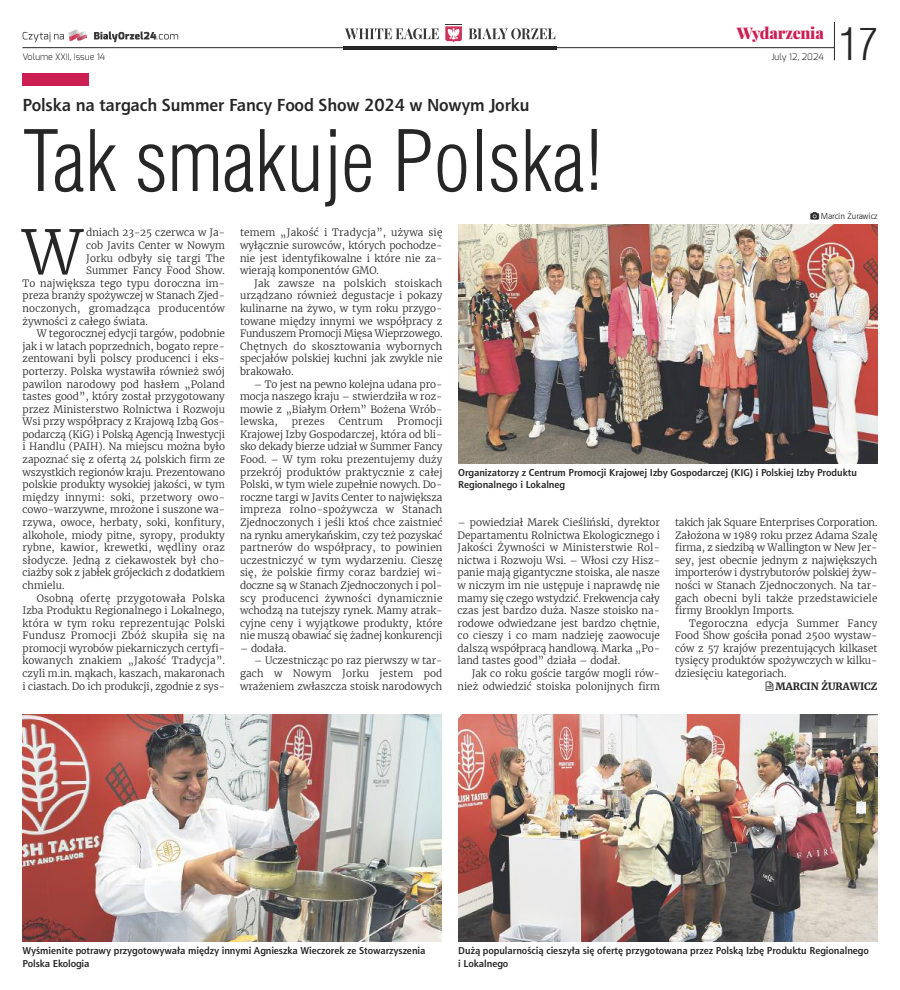
<style>
.page{position:relative;width:900px;height:990px;background:#fff}
.page>*{position:absolute;margin:0;border:0;box-sizing:border-box;transform-origin:0 0}
.t1{font:300 82.5px "Switzerland Cond";color:#272627}
.t2{font:300 60.75px "Merriweather";color:#272627}
.t3{font:300 43.62px "Switzerland Cond";color:#272627}
.t4{font:700 17.5px "Aerton EFN";color:#272627}
.t5{font:900 15.62px "Playfair Display";letter-spacing:-.015em;color:#cc1e52}
.t6{font:300 10px/12.6px "Merriweather";color:#272627;text-align:justify}
.t7{font:700 10px/12.6px "Aerton EFN";color:#272627}
.t8{font:300 10px "Merriweather";letter-spacing:.02em;color:#272627}
.t9{font:700 10px "Merriweather";color:#272627}
.t10{font:300 9px "Exo";color:#272627}
.t11{font:8.75px "Aerton EFN";color:#272627}
</style>
<div class="page">
<div style="left:23px;top:73px;width:66px;height:12px;background:#cc1e52"></div>
<img style="left:458px;top:224px;width:419px;height:239px">
<img style="left:23px;top:715px;width:419px;height:226px">
<img style="left:458px;top:715px;width:419px;height:226px">
<hr style="left:343px;top:46px;width:214px;height:3px;background:#272627">
<hr style="left:834px;top:22px;width:1px;height:38px;background:#272627">
<svg style="left:23px;top:30px;width:64px;height:12px"></svg>
<svg style="left:94px;top:31px;width:84px;height:11px"></svg>
<svg style="left:345px;top:28px;width:94px;height:11px"></svg>
<svg style="left:469px;top:28px;width:86px;height:11px"></svg>
<svg style="left:445px;top:26px;width:17px;height:16px"></svg>
<hr style="left:22px;top:47px;width:813px;height:1px;background:#272627">
<h3 class="t5" style="left:737px;top:25px;width:89px">Wydarzenia</h3>
<p class="t10" style="left:22px;top:51px;width:84px">Volume XXII, Issue 14</p>
<p class="t10" style="left:771px;top:51px;width:54px">July 12, 2024</p>
<h3 class="t4" style="left:23px;top:98px;width:509px">Polska na targach Summer Fancy Food Show 2024 w Nowym Jorku</h3>
<h1 class="t1" style="left:23px;top:113px;width:582px">Tak smakuje Polska!</h1>
<h3 class="t3" style="left:839px;top:19px;width:40px">17</h3>
<h2 class="t2" style="left:23px;top:215px;width:62px">W</h2>
<p class="t6" style="left:86px;top:227px;width:140px">dniach 23-25 czerwca w Ja-</p>
<p class="t6" style="left:86px;top:239px;width:140px">cob Javits Center w Nowym</p>
<p class="t8" style="left:86px;top:252px;width:140px">Jorku odbyły się targi The</p>
<p class="t6" style="left:86px;top:264px;width:140px">Summer Fancy Food Show.</p>
<p class="t6" style="left:23px;top:277px;width:204px">To największa tego typu doroczna im-</p>
<p class="t6" style="left:23px;top:290px;width:204px">preza branży spożywczej w Stanach Zjed-</p>
<p class="t8" style="left:23px;top:302px;width:204px">noczonych, gromadząca producentów</p>
<p class="t6" style="left:23px;top:315px;width:127px">żywności z całego świata.</p>
<p class="t6" style="left:37px;top:327px;width:190px">W tegorocznej edycji targów, podobnie</p>
<p class="t6" style="left:23px;top:340px;width:204px">jak i w latach poprzednich, bogato repre-</p>
<p class="t6" style="left:23px;top:353px;width:204px">zentowani byli polscy producenci i eks-</p>
<p class="t6" style="left:23px;top:365px;width:204px">porterzy. Polska wystawiła również swój</p>
<p class="t6" style="left:23px;top:378px;width:204px">pawilon narodowy pod hasłem „Poland</p>
<p class="t6" style="left:23px;top:390px;width:204px">tastes good”, który został przygotowany</p>
<p class="t6" style="left:23px;top:403px;width:204px">przez Ministerstwo Rolnictwa i Rozwoju</p>
<p class="t6" style="left:23px;top:415px;width:204px">Wsi przy współpracy z Krajową Izbą Gos-</p>
<p class="t6" style="left:23px;top:428px;width:204px">podarczą (KiG) i Polską Agencją Inwestycji</p>
<p class="t6" style="left:23px;top:441px;width:204px">i Handlu (PAIH). Na miejscu można było</p>
<p class="t6" style="left:23px;top:453px;width:204px">zapoznać się z ofertą 24 polskich firm ze</p>
<p class="t6" style="left:23px;top:466px;width:204px">wszystkich regionów kraju. Prezentowano</p>
<p class="t6" style="left:23px;top:478px;width:204px">polskie produkty wysokiej jakości, w tym</p>
<p class="t8" style="left:23px;top:491px;width:204px">między innymi: soki, przetwory owo-</p>
<p class="t6" style="left:23px;top:504px;width:204px">cowo-warzywne, mrożone i suszone wa-</p>
<p class="t6" style="left:23px;top:516px;width:204px">rzywa, owoce, herbaty, soki, konfitury,</p>
<p class="t6" style="left:23px;top:529px;width:204px">alkohole, miody pitne, syropy, produkty</p>
<p class="t8" style="left:23px;top:541px;width:204px">rybne, kawior, krewetki, wędliny oraz</p>
<p class="t6" style="left:23px;top:554px;width:204px">słodycze. Jedną z ciekawostek był cho-</p>
<p class="t6" style="left:23px;top:566px;width:204px">ciażby sok z jabłek grójeckich z dodatkiem</p>
<p class="t6" style="left:23px;top:579px;width:44px">chmielu.</p>
<p class="t8" style="left:37px;top:592px;width:190px">Osobną ofertę przygotowała Polska</p>
<p class="t6" style="left:23px;top:604px;width:204px">Izba Produktu Regionalnego i Lokalnego,</p>
<p class="t8" style="left:22px;top:617px;width:204px">która w tym roku reprezentując Polski</p>
<p class="t8" style="left:22px;top:629px;width:204px">Fundusz Promocji Zbóż skupiła się na</p>
<p class="t6" style="left:22px;top:642px;width:204px">promocji wyrobów piekarniczych certyfi-</p>
<p class="t8" style="left:22px;top:655px;width:204px">kowanych znakiem „Jakość Tradycja”.</p>
<p class="t6" style="left:22px;top:667px;width:204px">czyli m.in. mąkach, kaszach, makaronach</p>
<p class="t6" style="left:22px;top:680px;width:204px">i ciastach. Do ich produkcji, zgodnie z sys-</p>
<p class="t6" style="left:240px;top:227px;width:204px">temem „Jakość i Tradycja”, używa się wyłącznie surowców, których pochodze&shy;nie jest identyfikowalne i które nie za&shy;wierają komponentów GMO.</p>
<p class="t6" style="left:240px;top:277px;width:204px;text-indent:14px">Jak zawsze na polskich stoiskach urządzano również degustacje i pokazy kulinarne na żywo, w tym roku przygo&shy;towane między innymi we współpracy z Funduszem Promocji Mięsa Wieprzowego.<br>Chętnych do skosztowania wybornych specjałów polskiej kuchni jak zwykle nie brakowało.</p>
<p class="t6" style="left:240px;top:378px;width:204px;text-indent:14px">– To jest na pewno kolejna udana pro&shy;mocja naszego kraju – stwierdziła w roz&shy;mowie z „Białym Orłem” Bożena Wrób&shy;lewska,</p>
<p class="t6" style="left:240px;top:415px;width:204px;text-indent:157px">Promocji Krajowej Izby Gospodarczej, która od bli&shy;sko dekady bierze udział w Summer Fancy Food. – W tym roku prezentujemy duży przekrój produktów praktycznie z całej Polski, w tym wiele zupełnie nowych. Do&shy;roczne targi w Javits Center to największa impreza rolno-spożywcza w Stanach Zjednoczonych i jeśli ktoś chce zaistnieć na rynku amerykańskim, czy też pozyskać partnerów do współpracy, to powinien uczestniczyć w tym wydarzeniu. Cieszę się, że polskie firmy coraz bardziej wi&shy;doczne są w Stanach Zjednoczonych i pol&shy;scy producenci żywności dynamicznie wchodzą na tutejszy rynek. Mamy atrak&shy;cyjne ceny i wyjątkowe produkty, które nie muszą obawiać się żadnej konkurencji</p>
<p class="t6" style="left:240px;top:642px;width:48px">– dodała.</p>
<p class="t6" style="left:240px;top:655px;width:204px;text-indent:14px">– Uczestnicząc po raz pierwszy w tar&shy;gach w Nowym Jorku jestem pod wrażeniem zwłaszcza stoisk narodowych</p>
<p class="t6" style="left:292px;top:415px;width:35px">prezes</p>
<p class="t8" style="left:339px;top:415px;width:46px">Centrum</p>
<p class="t11" style="left:821px;top:212px;width:58px">Marcin Żurawicz</p>
<p class="t7" style="left:458px;top:467px;width:400px">organizatorzy z Centrum Promocji Krajowej Izby Gospodarczej (KIG) i Polskiej Izby Produktu<br>Regionalnego i Lokalneg</p>
<p class="t6" style="left:458px;top:516px;width:204px">– powiedział Marek Cieśliński, dyrektor Departamentu Rolnictwa Ekologicznego i Jakości Żywności w Ministerstwie Rol&shy;nictwa i Rozwoju Wsi. – Włosi czy Hisz&shy;panie mają gigantyczne stoiska, ale nasze w niczym im nie ustępuje i naprawdę nie mamy się czego wstydzić. Frekwencja cały czas jest bardzo duża. Nasze stoisko na&shy;rodowe odwiedzane jest bardzo chętnie, co cieszy i co mam nadzieję zaowocuje dalszą współpracą handlową. Marka „Po&shy;land tastes good” działa – dodał.</p>
<p class="t6" style="left:458px;top:667px;width:204px;text-align:right">Jak co roku goście targów mogli rów&shy;nież odwiedzić stoiska polonijnych firm</p>
<p class="t6" style="left:675px;top:516px;width:204px">takich jak Square Enterprises Corporation.<br>Założona w 1989 roku przez Adama Szalę firma, z siedzibą w Wallington w New Jer&shy;sey, jest obecnie jednym z największych importerów i dystrybutorów polskiej żyw&shy;ności w Stanach Zjednoczonych. Na tar&shy;gach obecni byli także przedstawiciele firmy Brooklyn Imports.</p>
<p class="t6" style="left:675px;top:617px;width:204px;text-indent:14px">Tegoroczna edycja Summer Fancy Food Show gościła ponad 2500 wystaw&shy;ców z 57 krajów prezentujących kilkaset tysięcy produktów spożywczych w kilku&shy;dziesięciu kategoriach.</p>
<p class="t9" style="left:775px;top:680px;width:104px">MARCIN ŻURAWICZ</p>
<p class="t7" style="left:23px;top:945px;width:404px">Wyśmienite potrawy przygotowywała między innymi Agnieszka Wieczorek ze Stowarzyszenia<br>Polska Ekologia</p>
<p class="t7" style="left:458px;top:945px;width:412px">Dużą popularnością cieszyła się ofertę przygotowana przez Polską Izbę Produktu Regionalnego i Lokalnego</p>
</div>
